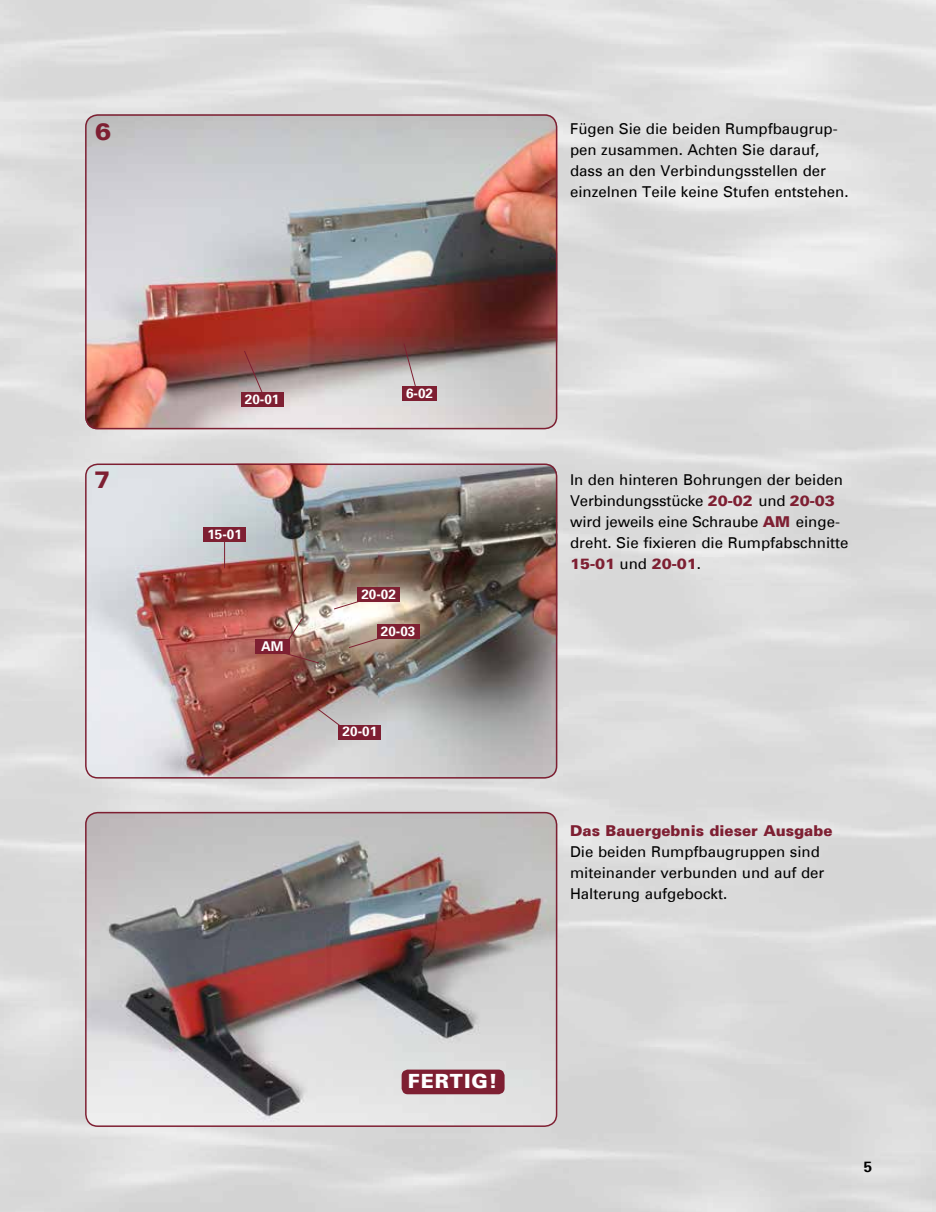
<style>
.page{position:relative;width:936px;height:1212px;background:#fff}
.page>*{position:absolute;margin:0;border:0;box-sizing:border-box;transform-origin:0 0}
.t1{font:900 24px "Univers";color:#7e1f32}
.t2{font:900 19.65px "Univers";letter-spacing:.05em;color:#fff}
.t3{font:15px/21px "Univers";color:#000}
.t4{font:900 15px "Univers";color:#7e1f32}
.t5{font:700 15px "Univers";color:#000}
.t6{font:700 13.5px "Univers";color:#fff}
.s1{font-weight:900;color:#7e1f32}
</style>
<div class="page">
<img style="left:0;top:0;width:935px;height:1212px">
<img style="left:85px;top:812px;width:472px;height:315px">
<div style="left:85px;top:812px;width:472px;height:315px;border:2px solid #7e1f32;border-radius:12px"></div>
<img style="left:85px;top:114px;width:472px;height:315px">
<div style="left:85px;top:114px;width:472px;height:315px;border:2px solid #7e1f32;border-radius:12px"></div>
<img style="left:85px;top:463px;width:472px;height:315px">
<div style="left:85px;top:463px;width:472px;height:315px;border:2px solid #7e1f32;border-radius:12px"></div>
<div style="left:401px;top:1069px;width:103px;height:25px;background:#7e1f32;border-radius:6px"></div>
<svg style="left:403px;top:343px;width:16px;height:43px"></svg>
<div style="left:402px;top:386px;width:34px;height:15px;background:#7e1f32"></div>
<svg style="left:243px;top:350px;width:20px;height:42px"></svg>
<div style="left:241px;top:392px;width:42px;height:15px;background:#7e1f32"></div>
<svg style="left:333px;top:600px;width:29px;height:10px"></svg>
<div style="left:357px;top:587px;width:43px;height:15px;background:#7e1f32"></div>
<svg style="left:348px;top:637px;width:34px;height:11px"></svg>
<div style="left:377px;top:624px;width:42px;height:15px;background:#7e1f32"></div>
<svg style="left:276px;top:650px;width:44px;height:14px"></svg>
<svg style="left:286px;top:617px;width:17px;height:25px"></svg>
<div style="left:255px;top:639px;width:34px;height:15px;background:#7e1f32"></div>
<svg style="left:224px;top:542px;width:1px;height:26px"></svg>
<div style="left:203px;top:527px;width:43px;height:15px;background:#7e1f32"></div>
<svg style="left:316px;top:707px;width:29px;height:23px"></svg>
<div style="left:338px;top:725px;width:43px;height:14px;background:#7e1f32"></div>
<h1 class="t1" style="left:95px;top:121px;width:18px">6</h1>
<h1 class="t1" style="left:94px;top:469px;width:18px">7</h1>
<p class="t3" style="left:570px;top:119px;width:280px">Fügen Sie die beiden Rumpfbaugrup&shy;pen zusammen. Achten Sie darauf, dass an den Verbindungsstellen der einzelnen Teile keine Stufen entstehen.</p>
<p class="t6" style="left:245px;top:393px;width:36px">20-01</p>
<p class="t6" style="left:207px;top:528px;width:36px">15-01</p>
<p class="t6" style="left:261px;top:641px;width:24px">AM</p>
<p class="t6" style="left:406px;top:388px;width:29px">6-02</p>
<p class="t6" style="left:361px;top:588px;width:36px">20-02</p>
<p class="t6" style="left:381px;top:626px;width:36px">20-03</p>
<p class="t6" style="left:342px;top:726px;width:36px">20-01</p>
<h2 class="t2" style="left:408px;top:1072px;width:91px">FERTIG!</h2>
<p class="t3" style="left:570px;top:471px;width:280px">In den hinteren Bohrungen der beiden Verbindungsstücke <span class="s1">20-02</span> und <span class="s1">20-03 </span>wird jeweils eine Schraube <span class="s1">AM</span> einge&shy;dreht. Sie fixieren die Rumpfabschnitte <span class="s1">15-01</span> und <span class="s1">20-01</span>.</p>
<p class="t4" style="left:570px;top:823px;width:264px">Das Bauergebnis dieser Ausgabe</p>
<p class="t3" style="left:570px;top:842px;width:256px">Die beiden Rumpfbaugruppen sind miteinander verbunden und auf der<br>Halterung aufgebockt.</p>
<p class="t5" style="left:863px;top:1160px;width:10px">5</p>
</div>
